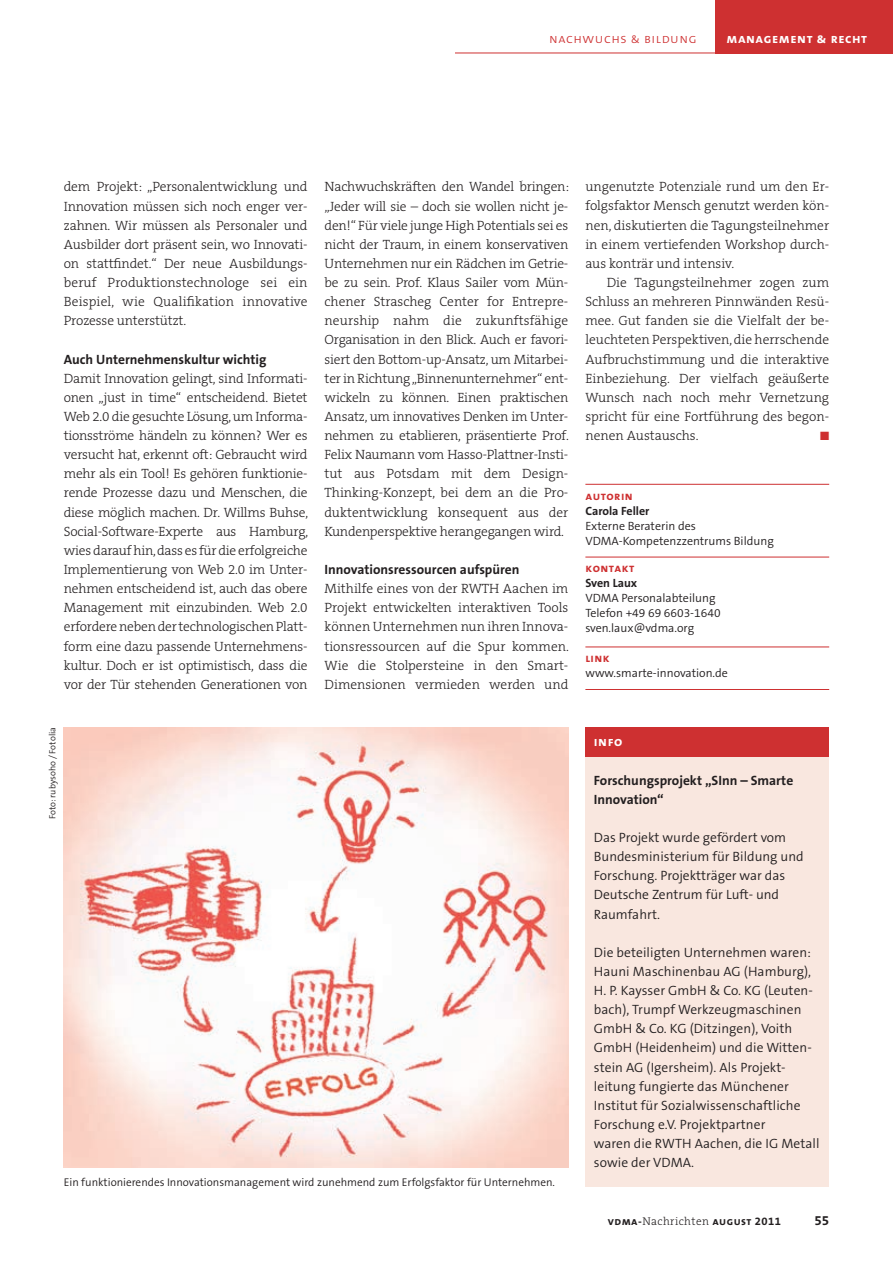
<style>
.page{position:relative;width:893px;height:1263px;background:#fff}
.page>*{position:absolute;margin:0;border:0;box-sizing:border-box;transform-origin:0 0}
.t1{font:300 13.5px/19.2px "The Serif B W3";letter-spacing:-.015em;color:#231f20;text-align:justify}
.t2{font:300 13.5px/19.2px "The Sans B W4";letter-spacing:.005em;color:#231f20}
.t3{font:700 13.5px/19.2px "The Sans B W7";color:#231f20}
.t4{font:13.5px "The Sans Bold Caps";letter-spacing:.04em;color:#fff}
.t5{font:13.5px "The Sans Light Caps";letter-spacing:.04em;color:#ce3031}
.t6{font:300 12px/15px "The Sans B W4";color:#231f20}
.t7{font:700 12px "The Sans B W7";color:#231f20}
.t8{font:12px "The Sans Bold Caps";letter-spacing:.04em;color:#ce3031}
.t9{font:12px "Zapf Dingbats ITC";color:#ce3031}
.t10{font:300 11.25px "The Sans B W4";color:#231f20}
.t11{font:11.25px "The Sans Bold Caps";letter-spacing:.04em;color:#231f20}
.t12{font:300 9px "The Sans B W4";color:#231f20}
.s1{font-family:"The Serif B W3";font-weight:300}
.s2{font-family:"The Sans B W7";font-weight:700}
</style>
<div class="page">
<div style="left:716px;top:0;width:177px;height:53px;background:#ce3031"></div>
<hr style="left:455px;top:53px;width:261px;height:1px;background:#ce3031">
<img style="left:64px;top:727px;width:504px;height:440px">
<div style="left:585px;top:746px;width:244px;height:440px;background:#f9e7df"></div>
<div style="left:585px;top:728px;width:244px;height:29px;background:#ce3031"></div>
<hr style="left:585px;top:484px;width:244px;height:1px;background:#ce3031">
<hr style="left:585px;top:557px;width:244px;height:1px;background:#ce3031">
<hr style="left:585px;top:646px;width:244px;height:1px;background:#ce3031">
<hr style="left:585px;top:689px;width:244px;height:1px;background:#ce3031">
<p class="t5" style="left:549px;top:27px;width:149px">nachwuchs &amp; bildung</p>
<p class="t4" style="left:726px;top:27px;width:142px">management &amp; recht</p>
<p class="t1" style="left:64px;top:177px;width:245px">dem Projekt: „Personalentwicklung und Innovation müssen sich noch enger ver&shy;zahnen. Wir müssen als Personaler und Ausbilder dort präsent sein, wo Innovati&shy;on stattfindet.“ Der neue Ausbildungs&shy;beruf Produktionstechnologe sei ein Beispiel, wie Qualifikation innovative Prozesse unterstützt.</p>
<p class="t3" style="left:64px;top:349px;width:204px">Auch Unternehmenskultur wichtig</p>
<p class="t1" style="left:64px;top:369px;width:246px">Damit Innovation gelingt, sind Informati&shy;onen „just in time“ entscheidend. Bietet Web 2.0 die gesuchte Lösung, um Informa&shy;tionsströme händeln zu können? Wer es versucht hat, erkennt oft: Gebraucht wird mehr als ein Tool! Es gehören funktionie&shy;rende Prozesse dazu und Menschen, die diese möglich machen. Dr. Willms Buhse, Social-Software-Experte aus Hamburg, wies darauf hin, dass es für die erfolgreiche Implementierung von Web 2.0 im Unter&shy;nehmen entscheidend ist, auch das obere Management mit einzubinden. Web 2.0 erfordere neben der technologischen Platt&shy;form eine dazu passende Unternehmens&shy;kultur. Doch er ist optimistisch, dass die vor der Tür stehenden Generationen von</p>
<p class="t12" style="left:47px;top:819px;width:94px;rotate:-90deg">Foto: rubysoho / Fotolia</p>
<p class="t1" style="left:325px;top:177px;width:246px;text-align:left">Nachwuchskräften den Wandel bringen: „Jeder will sie – doch sie wollen nicht je&shy;den!“ Für viele junge High Potentials sei es nicht der Traum, in einem konservativen Unternehmen nur ein Rädchen im Getrie&shy;be zu sein. Prof. Klaus Sailer vom Mün&shy;chener Strascheg Center for Entrepre&shy;neurship nahm die zukunftsfähige Organisation in den Blick. Auch er favori&shy;siert den Bottom-up-Ansatz, um Mitarbei&shy;ter in Richtung „Binnenunternehmer“ ent&shy;wickeln zu können. Einen praktischen Ansatz, um innovatives Denken im Unter&shy;nehmen zu etablieren, präsentierte Prof.<br>Felix Naumann vom Hasso-Plattner-Insti&shy;tut aus Potsdam mit dem Design-- Thinking-Konzept, bei dem an die Pro&shy;duktentwicklung konsequent aus der Kundenperspektive herangegangen wird.</p>
<p class="t3" style="left:325px;top:560px;width:196px">Innovationsressourcen aufspüren</p>
<p class="t1" style="left:325px;top:579px;width:246px;text-align:left">Mithilfe eines von der RWTH Aachen im Projekt entwickelten interaktiven Tools können Unternehmen nun ihren Innova&shy;tionsressourcen auf die Spur kommen.<br>Wie die Stolpersteine in den Smart-- Dimensionen vermieden werden und</p>
<p class="t1" style="left:585px;top:177px;width:245px">ungenutzte Potenziale rund um den Er&shy;folgsfaktor Mensch genutzt werden kön&shy;nen, diskutierten die Tagungsteilnehmer in einem vertiefenden Workshop durch&shy;aus konträr und intensiv.</p>
<p class="t1" style="left:585px;top:273px;width:245px;text-indent:21px">Die Tagungsteilnehmer zogen zum Schluss an mehreren Pinnwänden Resü&shy;mee. Gut fanden sie die Vielfalt der be&shy;leuchteten Perspektiven, die herrschende Aufbruchstimmung und die interaktive Einbeziehung. Der vielfach geäußerte Wunsch nach noch mehr Vernetzung spricht für eine Fortführung des begon&shy;nenen Austauschs.</p>
<p class="t9" style="left:820px;top:430px;width:11px">■</p>
<p class="t8" style="left:585px;top:485px;width:49px">autorin</p>
<p class="t7" style="left:585px;top:503px;width:66px">Carola Feller</p>
<p class="t6" style="left:585px;top:518px;width:190px">Externe Beraterin des<br>VDMA-Kompetenzzentrums Bildung</p>
<p class="t8" style="left:585px;top:558px;width:51px">kontakt</p>
<p class="t7" style="left:585px;top:575px;width:53px">Sven Laux</p>
<p class="t6" style="left:585px;top:591px;width:137px">VDMA Personalabteilung<br>Telefon +49 69 6603-1640 sven.laux@vdma.org</p>
<p class="t8" style="left:585px;top:648px;width:26px">link</p>
<p class="t6" style="left:585px;top:666px;width:144px">www.smarte-innovation.de</p>
<p class="t4" style="left:594px;top:730px;width:30px">info</p>
<p class="t3" style="left:594px;top:770px;width:201px">Forschungsprojekt „SInn – Smarte<br>Innovation“</p>
<p class="t2" style="left:594px;top:828px;width:211px">Das Projekt wurde gefördert vom<br>Bundesministerium für Bildung und<br>Forschung. Projektträger war das<br>Deutsche Zentrum für Luft- und<br>Raumfahrt.</p>
<p class="t2" style="left:594px;top:943px;width:227px">Die beteiligten Unternehmen waren:<br>Hauni Maschinenbau AG (Hamburg), H. P. Kaysser GmbH &amp; Co. KG (Leuten&shy;bach), Trumpf Werkzeugmaschinen GmbH &amp; Co. KG (Ditzingen), Voith GmbH (Heidenheim) und die Witten&shy;stein AG (Igersheim). Als Projekt&shy;leitung fungierte das Münchener Institut für Sozialwissenschaftliche Forschung e.V. Projektpartner<br>waren die RWTH Aachen, die IG Metall sowie der VDMA.</p>
<p class="t10" style="left:64px;top:1175px;width:493px">Ein funktionierendes Innovationsmanagement wird zunehmend zum Erfolgsfaktor für Unternehmen.</p>
<p class="t11" style="left:608px;top:1211px;width:175px">vdma-<span class="s1">Nachrichten</span> august <span class="s2">2011</span></p>
<p class="t3" style="left:814px;top:1210px;width:16px">55</p>
</div>
